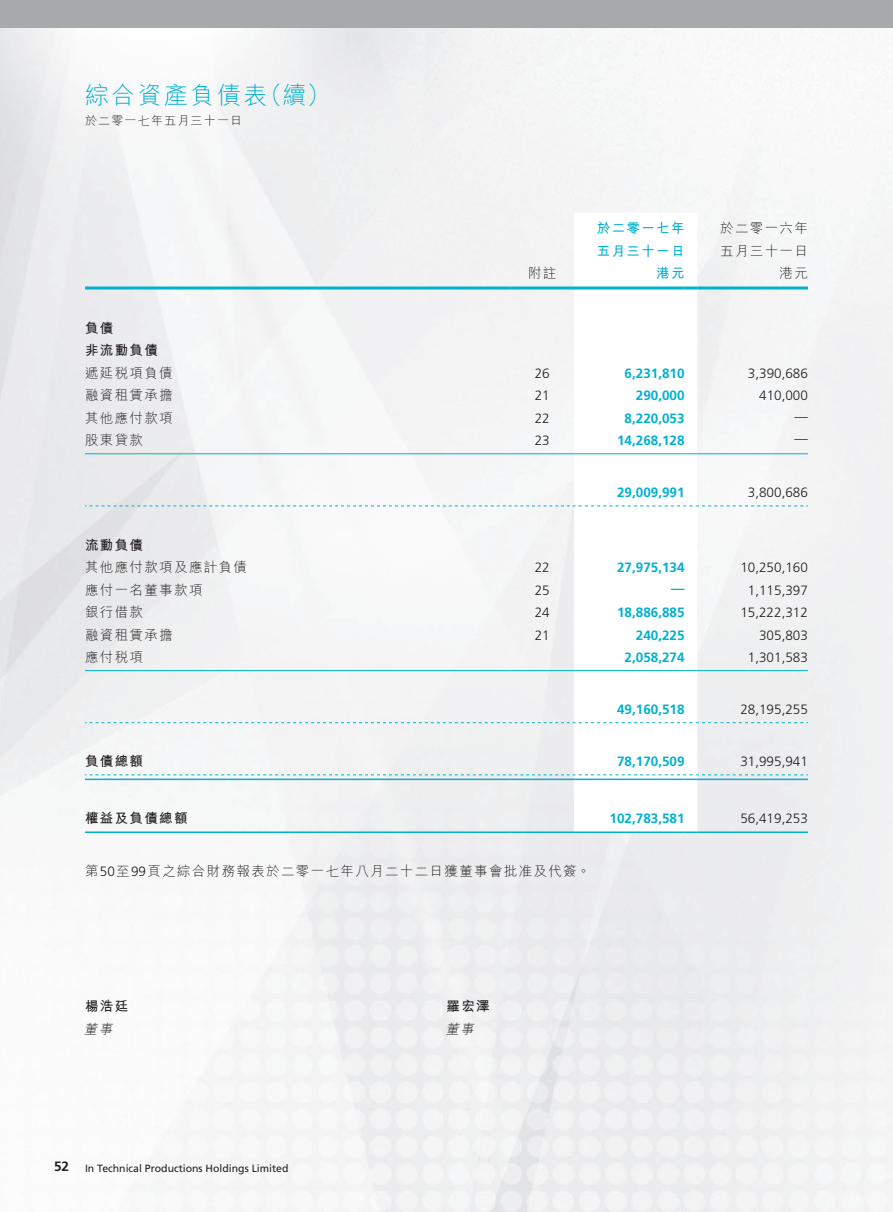
<style>
.page{position:relative;width:893px;height:1212px;background:#fff}
.page>*{position:absolute;margin:0;border:0;box-sizing:border-box;transform-origin:0 0}
.t1{font:300 24px "M Hei HK";letter-spacing:.1em;color:#00b1d0}
.t2{font:300 13.5px "Frutiger LT Std";color:#231f20}
.t3{font:700 13.5px "Frutiger LT Std";color:#00b1d0}
.t4{font:300 13.5px/22.5px "M Hei HK";letter-spacing:.1em;color:#231f20}
.t5{font:700 13.5px/22.5px "M Hei HK";letter-spacing:.1em;color:#231f20}
.t6{font:700 13.5px/22.5px "M Hei HK";letter-spacing:.1em;color:#00b1d0}
.t7{font:italic 300 13.5px "M Hei HK";color:#231f20}
.t8{font:300 12px "M Hei HK";letter-spacing:.1em;color:#231f20}
.t9{font:10.5px "Frutiger LT Std";color:#231f20}
.s1{font-family:"Frutiger LT Std"}
.s2{font-weight:700;font-size:13.5px}
</style>
<div class="page">
<div style="left:0;top:0;width:893px;height:28px;background:#a8a9ad"></div>
<svg style="left:574px;top:289px;width:123px;height:492px"></svg>
<hr style="left:85px;top:286px;width:425px;height:3px;background:#00b1d0">
<hr style="left:510px;top:286px;width:64px;height:3px;background:#00b1d0">
<hr style="left:574px;top:286px;width:111px;height:3px;background:#00b1d0">
<svg style="left:685px;top:286px;width:12px;height:3px"></svg>
<hr style="left:697px;top:286px;width:111px;height:3px;background:#00b1d0">
<svg style="left:85px;top:774px;width:723px;height:6px"></svg>
<hr style="left:85px;top:453px;width:425px;height:1px;background:#00b1d0">
<hr style="left:510px;top:453px;width:64px;height:1px;background:#00b1d0">
<hr style="left:574px;top:453px;width:111px;height:1px;background:#00b1d0">
<svg style="left:685px;top:453px;width:12px;height:1px"></svg>
<hr style="left:697px;top:453px;width:111px;height:1px;background:#00b1d0">
<svg style="left:85px;top:505px;width:723px;height:1px"></svg>
<hr style="left:85px;top:670px;width:425px;height:1px;background:#00b1d0">
<hr style="left:510px;top:670px;width:64px;height:1px;background:#00b1d0">
<hr style="left:574px;top:670px;width:111px;height:1px;background:#00b1d0">
<svg style="left:685px;top:670px;width:12px;height:1px"></svg>
<hr style="left:697px;top:670px;width:111px;height:1px;background:#00b1d0">
<svg style="left:85px;top:722px;width:723px;height:1px"></svg>
<hr style="left:85px;top:831px;width:425px;height:2px;background:#00b1d0">
<hr style="left:510px;top:831px;width:64px;height:2px;background:#00b1d0">
<hr style="left:574px;top:831px;width:111px;height:2px;background:#00b1d0">
<svg style="left:685px;top:831px;width:12px;height:2px"></svg>
<hr style="left:697px;top:831px;width:111px;height:2px;background:#00b1d0">
<h1 class="t1" style="left:85px;top:83px;width:247px">綜合資產負債表（續）</h1>
<p class="t8" style="left:85px;top:114px;width:159px">於二零一七年五月三十一日</p>
<p class="t6" style="left:597px;top:216px;width:89px">於二零一七年五月三十一日</p>
<p class="t4" style="left:720px;top:217px;width:89px">於二零一六年五月三十一日</p>
<p class="t4" style="left:528px;top:262px;width:30px">附註</p>
<p class="t6" style="left:656px;top:261px;width:30px">港元</p>
<p class="t4" style="left:780px;top:262px;width:30px">港元</p>
<p class="t5" style="left:85px;top:315px;width:74px">負債<br>非流動負債</p>
<p class="t4" style="left:85px;top:361px;width:89px">遞延稅項負債</p>
<p class="t2" style="left:535px;top:365px;width:17px">26</p>
<p class="t3" style="left:625px;top:365px;width:62px">6,231,810</p>
<p class="t2" style="left:748px;top:365px;width:62px">3,390,686</p>
<p class="t4" style="left:85px;top:384px;width:89px">融資租賃承擔</p>
<p class="t2" style="left:535px;top:388px;width:17px">21</p>
<p class="t3" style="left:636px;top:388px;width:50px">290,000</p>
<p class="t2" style="left:759px;top:388px;width:50px">410,000</p>
<p class="t4" style="left:85px;top:406px;width:89px">其他應付款項</p>
<p class="t2" style="left:535px;top:410px;width:17px">22</p>
<p class="t3" style="left:625px;top:410px;width:62px">8,220,053</p>
<p class="t2" style="left:794px;top:408px;width:15px">—</p>
<p class="t4" style="left:85px;top:429px;width:60px">股東貸款</p>
<p class="t2" style="left:535px;top:433px;width:17px">23</p>
<p class="t3" style="left:617px;top:433px;width:69px">14,268,128</p>
<p class="t2" style="left:794px;top:431px;width:15px">—</p>
<p class="t3" style="left:617px;top:485px;width:69px">29,009,991</p>
<p class="t2" style="left:748px;top:485px;width:62px">3,800,686</p>
<p class="t5" style="left:85px;top:532px;width:60px">流動負債</p>
<p class="t4" style="left:85px;top:556px;width:163px">其他應付款項及應計負債</p>
<p class="t2" style="left:535px;top:560px;width:17px">22</p>
<p class="t3" style="left:617px;top:559px;width:69px">27,975,134</p>
<p class="t2" style="left:740px;top:560px;width:69px">10,250,160</p>
<p class="t4" style="left:85px;top:578px;width:119px">應付一名董事款項</p>
<p class="t2" style="left:535px;top:582px;width:17px">25</p>
<p class="t3" style="left:671px;top:580px;width:15px">—</p>
<p class="t2" style="left:748px;top:582px;width:62px">1,115,397</p>
<p class="t4" style="left:85px;top:601px;width:60px">銀行借款</p>
<p class="t2" style="left:535px;top:605px;width:17px">24</p>
<p class="t3" style="left:617px;top:604px;width:69px">18,886,885</p>
<p class="t2" style="left:740px;top:605px;width:69px">15,222,312</p>
<p class="t4" style="left:85px;top:623px;width:89px">融資租賃承擔</p>
<p class="t2" style="left:535px;top:627px;width:17px">21</p>
<p class="t3" style="left:636px;top:627px;width:50px">240,225</p>
<p class="t2" style="left:759px;top:627px;width:50px">305,803</p>
<p class="t4" style="left:85px;top:646px;width:60px">應付稅項</p>
<p class="t3" style="left:625px;top:649px;width:62px">2,058,274</p>
<p class="t2" style="left:748px;top:650px;width:62px">1,301,583</p>
<p class="t3" style="left:617px;top:702px;width:69px">49,160,518</p>
<p class="t2" style="left:740px;top:702px;width:69px">28,195,255</p>
<p class="t5" style="left:85px;top:749px;width:60px">負債總額</p>
<p class="t3" style="left:617px;top:754px;width:69px">78,170,509</p>
<p class="t2" style="left:740px;top:754px;width:69px">31,995,941</p>
<p class="t5" style="left:85px;top:806px;width:104px">權益及負債總額</p>
<p class="t3" style="left:610px;top:811px;width:77px">102,783,581</p>
<p class="t2" style="left:740px;top:811px;width:69px">56,419,253</p>
<p class="t4" style="left:85px;top:860px;width:507px">第<span class="s1">50</span>至<span class="s1">99</span>頁之綜合財務報表於二零一七年八月二十二日獲董事會批准及代簽。</p>
<p class="t5" style="left:85px;top:994px;width:45px">楊浩廷</p>
<p class="t5" style="left:446px;top:994px;width:45px">羅宏澤</p>
<p class="t7" style="left:84px;top:1022px;width:33px">董事</p>
<p class="t7" style="left:445px;top:1022px;width:33px">董事</p>
<p class="t9" style="left:54px;top:1162px;width:236px"><span class="s2">52</span> In Technical Productions Holdings Limited</p>
</div>
